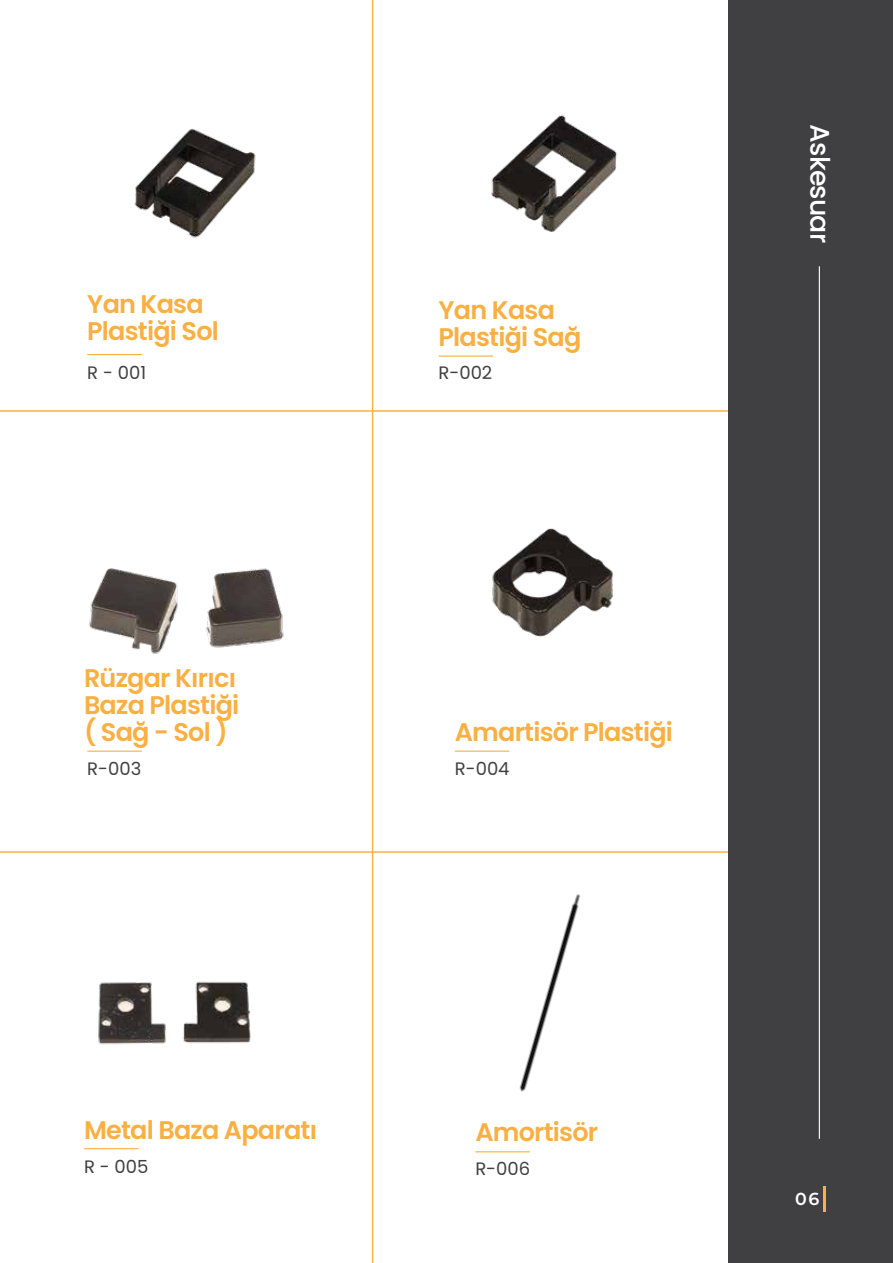
<style>
.page{position:relative;width:893px;height:1263px;background:#fff}
.page>*{position:absolute;margin:0;border:0;box-sizing:border-box;transform-origin:0 0}
.t1{font:500 26.85px "Poppins";letter-spacing:-.03em;color:#fff}
.t2{font:600 25.5px/27px "Poppins";letter-spacing:-.03em;color:#faaf43}
.t3{font:18px "Poppins";color:#403f41}
.t4{font:600 17.4px "Montserrat";color:#fff}
</style>
<div class="page">
<img style="left:134px;top:128px;width:240px;height:197px">
<img style="left:87px;top:355px;width:80px;height:299px">
<img style="left:167px;top:334px;width:447px;height:435px">
<img style="left:282px;top:0;width:335px;height:321px">
<img style="left:84px;top:769px;width:435px;height:462px">
<hr style="left:0;top:410px;width:745px;height:2px;background:#fbb143">
<hr style="left:0;top:851px;width:745px;height:2px;background:#fbb143">
<div style="left:728px;top:0;width:165px;height:1263px;background:#403f41"></div>
<hr style="left:819px;top:266px;width:1px;height:873px;background:#fff">
<hr style="left:823px;top:1187px;width:3px;height:25px;background:#faaf43">
<hr style="left:475px;top:1151px;width:55px;height:1px;background:#faaf43">
<hr style="left:84px;top:1148px;width:55px;height:1px;background:#faaf43">
<hr style="left:455px;top:750px;width:54px;height:2px;background:#faaf43">
<hr style="left:438px;top:355px;width:55px;height:2px;background:#faaf43">
<hr style="left:87px;top:354px;width:55px;height:1px;background:#faaf43">
<hr style="left:87px;top:750px;width:55px;height:2px;background:#faaf43">
<hr style="left:372px;top:0;width:1px;height:1263px;background:#fbb143">
<img style="left:425px;top:858px;width:156px;height:273px">
<p class="t2" style="left:87px;top:290px;width:133px">Yan Kasa<br>Plastiği Sol</p>
<p class="t3" style="left:87px;top:362px;width:60px">R - 001</p>
<p class="t2" style="left:84px;top:664px;width:157px">Rüzgar Kırıcı<br>Baza Plastiği ( Sağ - Sol )</p>
<p class="t3" style="left:87px;top:759px;width:56px">R-003</p>
<p class="t2" style="left:438px;top:297px;width:144px">Yan Kasa<br>Plastiği Sağ</p>
<p class="t3" style="left:438px;top:362px;width:55px">R-002</p>
<p class="t2" style="left:455px;top:719px;width:220px">Amartisör Plastiği</p>
<p class="t3" style="left:455px;top:759px;width:56px">R-004</p>
<p class="t1" style="left:835px;top:124px;width:120px;rotate:90deg">Askesuar</p>
<p class="t2" style="left:84px;top:1116px;width:235px">Metal Baza Aparatı</p>
<p class="t3" style="left:84px;top:1156px;width:66px">R - 005</p>
<p class="t2" style="left:475px;top:1118px;width:124px">Amortisör</p>
<p class="t3" style="left:475px;top:1158px;width:56px">R-006</p>
<p class="t4" style="left:795px;top:1186px;width:26px">06</p>
</div>
